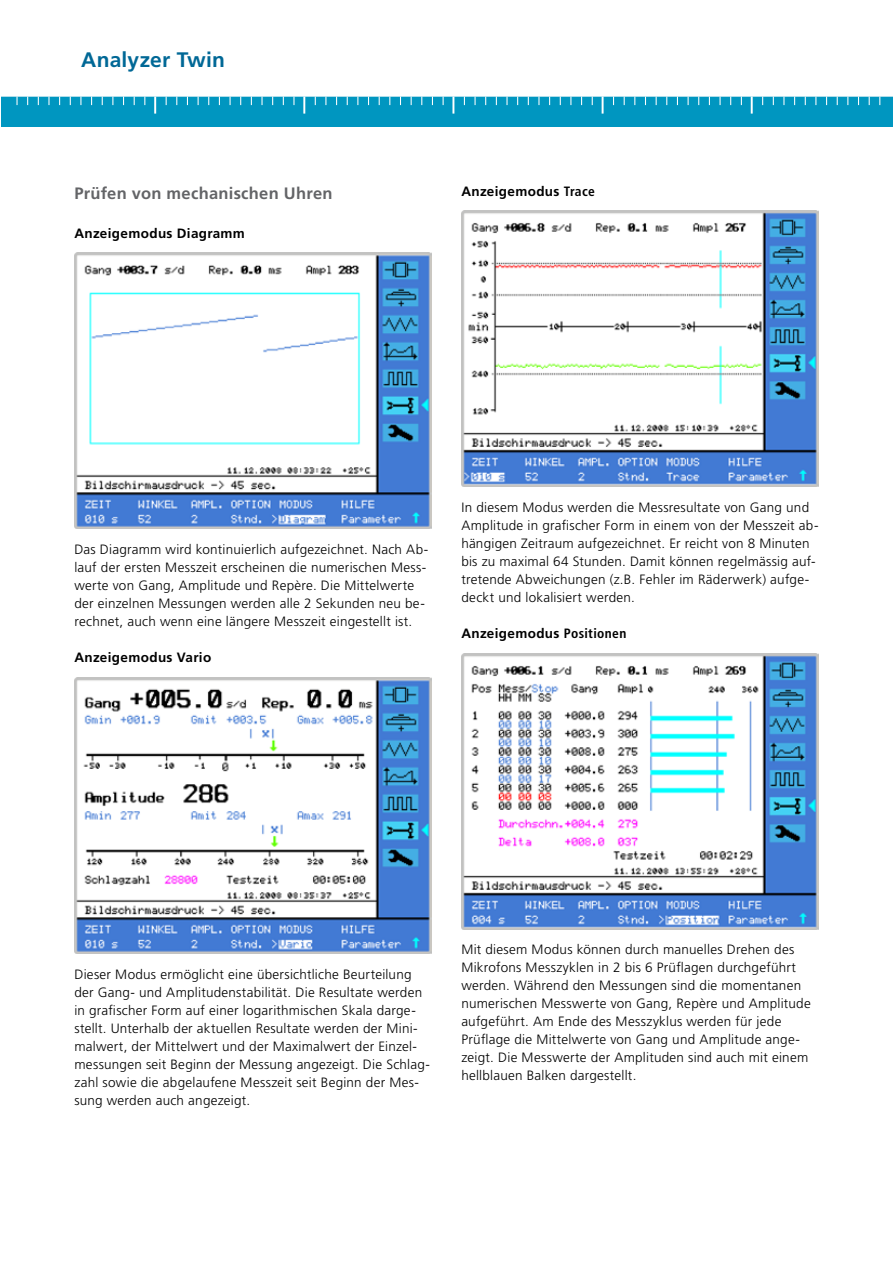
<style>
.page{position:relative;width:893px;height:1263px;background:#fff}
.page>*{position:absolute;margin:0;border:0;box-sizing:border-box;transform-origin:0 0}
.t1{font:700 21px "Frutiger";letter-spacing:.01em;color:#006896}
.t2{font:700 16.5px "Frutiger";letter-spacing:.015em;color:#636467}
.t3{font:300 13.5px/18px "Frutiger";letter-spacing:.02em;color:#000}
.t4{font:700 13.5px "Frutiger";letter-spacing:.025em;color:#000}
.s1{font-stretch:condensed}
</style>
<div class="page">
<div style="left:1px;top:95px;width:892px;height:31px;background:#0096c0"></div>
<svg style="left:602px;top:97px;width:2px;height:17px"></svg>
<svg style="left:452px;top:97px;width:2px;height:17px"></svg>
<svg style="left:303px;top:97px;width:2px;height:17px"></svg>
<svg style="left:154px;top:97px;width:2px;height:17px"></svg>
<svg style="left:751px;top:97px;width:2px;height:17px"></svg>
<svg style="left:719px;top:97px;width:2px;height:8px"></svg>
<svg style="left:506px;top:97px;width:2px;height:8px"></svg>
<svg style="left:261px;top:97px;width:2px;height:8px"></svg>
<svg style="left:48px;top:97px;width:2px;height:8px"></svg>
<hr style="left:0;top:95px;width:893px;height:2px;background:#fff">
<img style="left:74px;top:252px;width:357px;height:277px">
<img style="left:74px;top:677px;width:357px;height:277px">
<img style="left:461px;top:211px;width:357px;height:276px">
<img style="left:461px;top:653px;width:357px;height:276px">
<h1 class="t1" style="left:81px;top:47px;width:145px">Analyzer Twin</h1>
<p class="t2" style="left:74px;top:183px;width:260px">Prüfen von mechanischen Uhren</p>
<p class="t4" style="left:74px;top:225px;width:172px">Anzeigemodus Diagramm</p>
<p class="t4" style="left:461px;top:184px;width:135px">Anzeigemodus <span class="s1">Trace</span></p>
<p class="t3" style="left:74px;top:541px;width:355px">Das Diagramm wird kontinuierlich aufgezeichnet. Nach Ab&shy;lauf der ersten Messzeit erscheinen die numerischen Mess&shy;werte von Gang, Amplitude und Repère. Die Mittelwerte der einzelnen Messungen werden alle 2 Sekunden neu be&shy;rechnet, auch wenn eine längere Messzeit eingestellt ist.</p>
<p class="t4" style="left:74px;top:649px;width:138px">Anzeigemodus Vario</p>
<p class="t3" style="left:461px;top:498px;width:359px">In diesem Modus werden die Messresultate von Gang und Amplitude in grafischer Form in einem von der Messzeit ab&shy;hängigen Zeitraum aufgezeichnet. Er reicht von 8 Minuten bis zu maximal 64 Stunden. Damit können regelmässig auf&shy;tretende Abweichungen (z.B. Fehler im Räderwerk) aufge&shy;deckt und lokalisiert werden.</p>
<p class="t4" style="left:461px;top:625px;width:167px">Anzeigemodus <span class="s1">Positionen</span></p>
<p class="t3" style="left:74px;top:965px;width:357px">Dieser Modus ermöglicht eine übersichtliche Beurteilung der Gang- und Amplitudenstabilität. Die Resultate werden in grafischer Form auf einer logarithmischen Skala darge&shy;stellt. Unterhalb der aktuellen Resultate werden der Mini&shy;malwert, der Mittelwert und der Maximalwert der Einzel&shy;messungen seit Beginn der Messung angezeigt. Die Schlag&shy;zahl sowie die abgelaufene Messzeit seit Beginn der Mes&shy;sung werden auch angezeigt.</p>
<p class="t3" style="left:461px;top:940px;width:351px">Mit diesem Modus können durch manuelles Drehen des Mikrofons Messzyklen in 2 bis 6 Prüflagen durchgeführt werden. Während den Messungen sind die momentanen numerischen Messwerte von Gang, Repère und Amplitude aufgeführt. Am Ende des Messzyklus werden für jede Prüflage die Mittelwerte von Gang und Amplitude ange&shy;zeigt. Die Messwerte der Amplituden sind auch mit einem hellblauen Balken dargestellt.</p>
</div>
